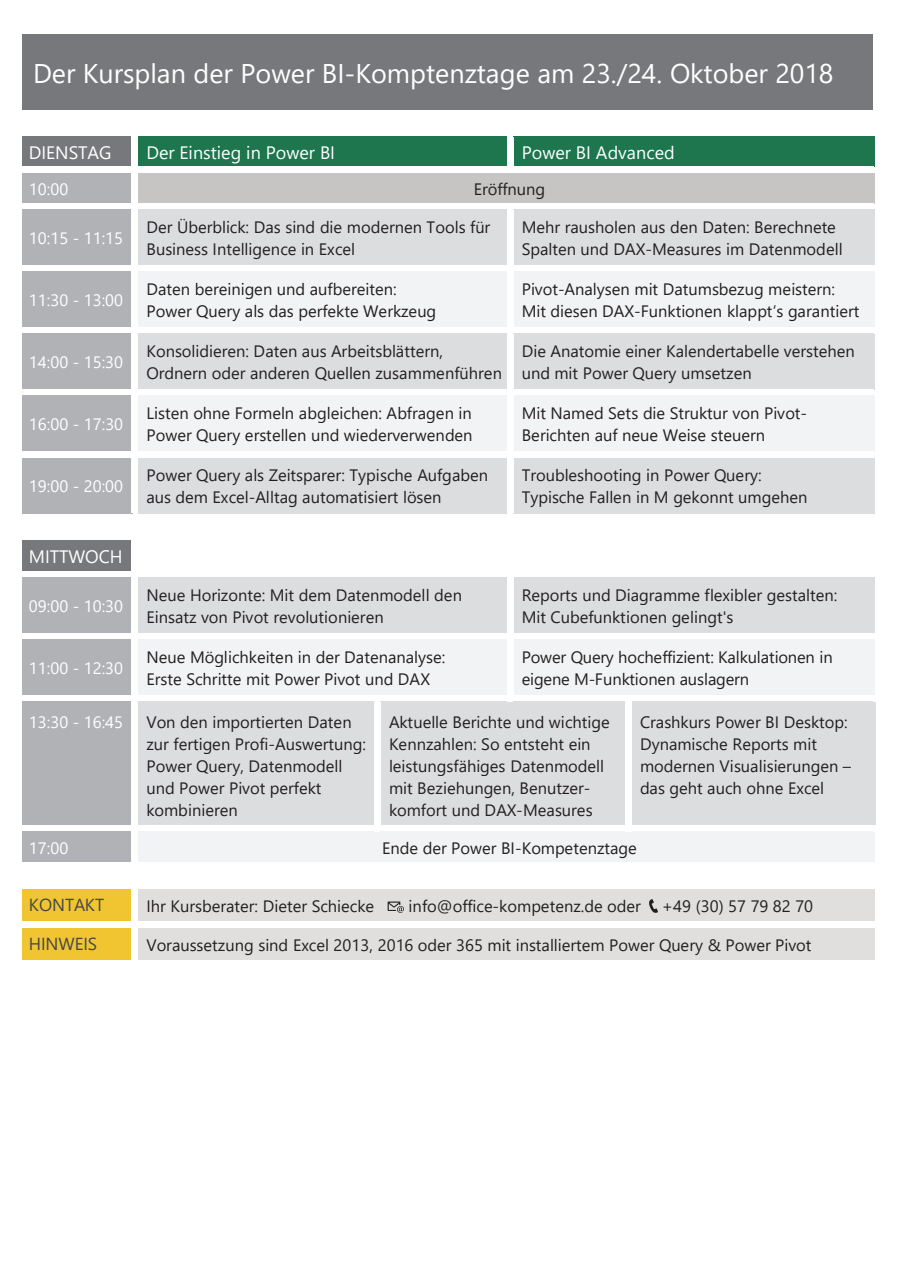
<style>
.page{position:relative;width:902px;height:1272px;background:#fff}
.page>*{position:absolute;margin:0;border:0;box-sizing:border-box;transform-origin:0 0}
.t1{font:27px "Segoe UI";color:#fff}
.t2{font:18px "Segoe UI";color:#fff}
.t3{font:17.4px "Segoe UI";letter-spacing:-.005em;color:#464748}
.t4{font:16.5px/21.9px "Segoe UI";color:#231f20}
.t5{font:16.5px "Segoe UI";letter-spacing:.005em;color:#fff}
</style>
<div class="page">
<div style="left:22px;top:34px;width:851px;height:76px;background:#76787b"></div>
<div style="left:22px;top:136px;width:111px;height:30px;background:#76787b"></div>
<div style="left:138px;top:136px;width:368px;height:30px;background:#1d764d"></div>
<div style="left:513px;top:136px;width:361px;height:30px;background:#1d764d"></div>
<div style="left:131px;top:137px;width:7px;height:29px;background:#fff"></div>
<div style="left:22px;top:173px;width:111px;height:30px;background:#b1b2b6"></div>
<div style="left:138px;top:173px;width:736px;height:30px;background:#c6c5c4"></div>
<div style="left:131px;top:173px;width:7px;height:30px;background:#fff"></div>
<div style="left:22px;top:210px;width:111px;height:55px;background:#b1b2b6"></div>
<div style="left:138px;top:210px;width:368px;height:55px;background:#dcdddf"></div>
<div style="left:513px;top:210px;width:361px;height:55px;background:#dcdddf"></div>
<div style="left:131px;top:210px;width:7px;height:55px;background:#fff"></div>
<div style="left:22px;top:272px;width:111px;height:55px;background:#b1b2b6"></div>
<div style="left:138px;top:272px;width:368px;height:55px;background:#f2f3f4"></div>
<div style="left:513px;top:272px;width:361px;height:55px;background:#f2f3f4"></div>
<hr style="left:22px;top:271px;width:109px;height:1px;background:#b1b2b6">
<hr style="left:138px;top:271px;width:368px;height:1px;background:#f2f3f4">
<hr style="left:513px;top:271px;width:360px;height:1px;background:#f2f3f4">
<div style="left:131px;top:272px;width:7px;height:55px;background:#fff"></div>
<div style="left:22px;top:334px;width:111px;height:55px;background:#b1b2b6"></div>
<div style="left:138px;top:334px;width:368px;height:55px;background:#dcdddf"></div>
<div style="left:513px;top:334px;width:361px;height:55px;background:#dcdddf"></div>
<div style="left:131px;top:334px;width:7px;height:55px;background:#fff"></div>
<div style="left:22px;top:396px;width:111px;height:55px;background:#b1b2b6"></div>
<div style="left:138px;top:396px;width:368px;height:55px;background:#f2f3f4"></div>
<div style="left:513px;top:396px;width:361px;height:55px;background:#f2f3f4"></div>
<div style="left:131px;top:396px;width:7px;height:55px;background:#fff"></div>
<div style="left:22px;top:458px;width:111px;height:55px;background:#b1b2b6"></div>
<div style="left:138px;top:458px;width:368px;height:55px;background:#dcdddf"></div>
<div style="left:513px;top:458px;width:361px;height:55px;background:#dcdddf"></div>
<div style="left:131px;top:458px;width:7px;height:55px;background:#fff"></div>
<div style="left:22px;top:541px;width:111px;height:30px;background:#76787b"></div>
<div style="left:131px;top:541px;width:7px;height:30px;background:#fff"></div>
<div style="left:22px;top:577px;width:111px;height:56px;background:#b1b2b6"></div>
<div style="left:138px;top:577px;width:368px;height:56px;background:#dcdddf"></div>
<div style="left:513px;top:577px;width:361px;height:56px;background:#dcdddf"></div>
<div style="left:131px;top:577px;width:7px;height:56px;background:#fff"></div>
<div style="left:22px;top:639px;width:111px;height:56px;background:#b1b2b6"></div>
<div style="left:138px;top:639px;width:368px;height:56px;background:#f2f3f4"></div>
<div style="left:513px;top:639px;width:361px;height:56px;background:#f2f3f4"></div>
<div style="left:131px;top:633px;width:7px;height:7px;background:#fff"></div>
<div style="left:131px;top:640px;width:7px;height:55px;background:#fff"></div>
<div style="left:22px;top:701px;width:111px;height:124px;background:#b1b2b6"></div>
<div style="left:138px;top:701px;width:236px;height:124px;background:#dcdddf"></div>
<div style="left:380px;top:701px;width:245px;height:124px;background:#dcdddf"></div>
<div style="left:631px;top:701px;width:244px;height:124px;background:#dcdddf"></div>
<div style="left:131px;top:695px;width:7px;height:7px;background:#fff"></div>
<div style="left:131px;top:702px;width:7px;height:123px;background:#fff"></div>
<div style="left:22px;top:832px;width:111px;height:29px;background:#b1b2b6"></div>
<div style="left:138px;top:832px;width:736px;height:29px;background:#f2f3f4"></div>
<hr style="left:22px;top:831px;width:109px;height:1px;background:#b1b2b6">
<hr style="left:138px;top:831px;width:236px;height:1px;background:#f2f3f4">
<hr style="left:380px;top:831px;width:245px;height:1px;background:#f2f3f4">
<hr style="left:631px;top:831px;width:242px;height:1px;background:#f2f3f4">
<div style="left:131px;top:832px;width:7px;height:29px;background:#fff"></div>
<div style="left:22px;top:889px;width:111px;height:32px;background:#f0c531"></div>
<div style="left:138px;top:889px;width:736px;height:32px;background:#e0dfde"></div>
<svg style="left:387px;top:901px;width:17px;height:11px"></svg>
<svg style="left:649px;top:899px;width:9px;height:13px"></svg>
<div style="left:131px;top:889px;width:7px;height:32px;background:#fff"></div>
<div style="left:22px;top:928px;width:111px;height:32px;background:#f0c531"></div>
<div style="left:138px;top:928px;width:736px;height:32px;background:#e0dfde"></div>
<div style="left:131px;top:928px;width:7px;height:32px;background:#fff"></div>
<h1 class="t1" style="left:33px;top:48px;width:801px">Der Kursplan der Power BI-Komptenztage am 23./24. Oktober 2018</h1>
<p class="t2" style="left:29px;top:136px;width:84px">DIENSTAG</p>
<p class="t2" style="left:146px;top:136px;width:190px">Der Einstieg in Power BI</p>
<p class="t2" style="left:521px;top:136px;width:154px">Power BI Advanced</p>
<p class="t5" style="left:29px;top:174px;width:41px">10:00</p>
<p class="t4" style="left:473px;top:177px;width:73px">Eröffnung</p>
<p class="t5" style="left:29px;top:223px;width:96px">10:15 - 11:15</p>
<p class="t4" style="left:146px;top:215px;width:345px">Der Überblick: Das sind die modernen Tools für<br>Business Intelligence in Excel</p>
<p class="t4" style="left:521px;top:215px;width:322px">Mehr rausholen aus den Daten: Berechnete<br>Spalten und DAX-Measures im Datenmodell</p>
<p class="t5" style="left:29px;top:285px;width:96px">11:30 - 13:00</p>
<p class="t4" style="left:146px;top:277px;width:291px">Daten bereinigen und aufbereiten:<br>Power Query als das perfekte Werkzeug</p>
<p class="t4" style="left:521px;top:277px;width:339px">Pivot-Analysen mit Datumsbezug meistern:<br>Mit diesen DAX-Funktionen klappt‘s garantiert</p>
<p class="t5" style="left:29px;top:347px;width:96px">14:00 - 15:30</p>
<p class="t4" style="left:146px;top:339px;width:357px">Konsolidieren: Daten aus Arbeitsblättern,<br>Ordnern oder anderen Quellen zusammenführen</p>
<p class="t4" style="left:521px;top:339px;width:334px">Die Anatomie einer Kalendertabelle verstehen und mit Power Query umsetzen</p>
<p class="t5" style="left:29px;top:409px;width:96px">16:00 - 17:30</p>
<p class="t4" style="left:146px;top:401px;width:327px">Listen ohne Formeln abgleichen: Abfragen in<br>Power Query erstellen und wiederverwenden</p>
<p class="t4" style="left:521px;top:401px;width:287px">Mit Named Sets die Struktur von Pivot-<br>Berichten auf neue Weise steuern</p>
<p class="t5" style="left:29px;top:471px;width:96px">19:00 - 20:00</p>
<p class="t4" style="left:146px;top:463px;width:343px">Power Query als Zeitsparer: Typische Aufgaben aus dem Excel-Alltag automatisiert lösen</p>
<p class="t4" style="left:521px;top:463px;width:287px">Troubleshooting in Power Query:<br>Typische Fallen in M gekonnt umgehen</p>
<p class="t2" style="left:29px;top:540px;width:95px">MITTWOCH</p>
<p class="t5" style="left:29px;top:590px;width:96px">09:00 - 10:30</p>
<p class="t4" style="left:146px;top:582px;width:317px">Neue Horizonte: Mit dem Datenmodell den<br>Einsatz von Pivot revolutionieren</p>
<p class="t4" style="left:521px;top:582px;width:317px">Reports und Diagramme flexibler gestalten:<br>Mit Cubefunktionen gelingt's</p>
<p class="t5" style="left:29px;top:652px;width:96px">11:00 - 12:30</p>
<p class="t4" style="left:146px;top:644px;width:300px">Neue Möglichkeiten in der Datenanalyse:<br>Erste Schritte mit Power Pivot und DAX</p>
<p class="t4" style="left:521px;top:644px;width:312px">Power Query hocheffizient: Kalkulationen in eigene M-Funktionen auslagern</p>
<p class="t5" style="left:29px;top:707px;width:96px">13:30 - 16:45</p>
<p class="t4" style="left:146px;top:710px;width:221px">Von den importierten Daten zur fertigen Profi-Auswertung:<br>Power Query, Datenmodell und Power Pivot perfekt kombinieren</p>
<p class="t4" style="left:389px;top:710px;width:222px">Aktuelle Berichte und wichtige<br>Kennzahlen: So entsteht ein leistungsfähiges Datenmodell mit Beziehungen, Benutzer&shy;komfort und DAX-Measures</p>
<p class="t4" style="left:640px;top:710px;width:213px">Crashkurs Power BI Desktop:<br>Dynamische Reports mit modernen Visualisierungen – das geht auch ohne Excel</p>
<p class="t5" style="left:29px;top:832px;width:41px">17:00</p>
<p class="t4" style="left:382px;top:835px;width:256px">Ende der Power BI-Kompetenztage</p>
<p class="t3" style="left:29px;top:888px;width:77px">KONTAKT</p>
<p class="t4" style="left:146px;top:893px;width:229px">Ihr Kursberater: Dieter Schiecke</p>
<p class="t4" style="left:408px;top:893px;width:234px">info@office-kompetenz.de oder</p>
<p class="t4" style="left:661px;top:893px;width:152px">+49 (30) 57 79 82 70</p>
<p class="t3" style="left:29px;top:927px;width:70px">HINWEIS</p>
<p class="t4" style="left:146px;top:932px;width:666px">Voraussetzung sind Excel 2013, 2016 oder 365 mit installiertem Power Query &amp; Power Pivot</p>
</div>
